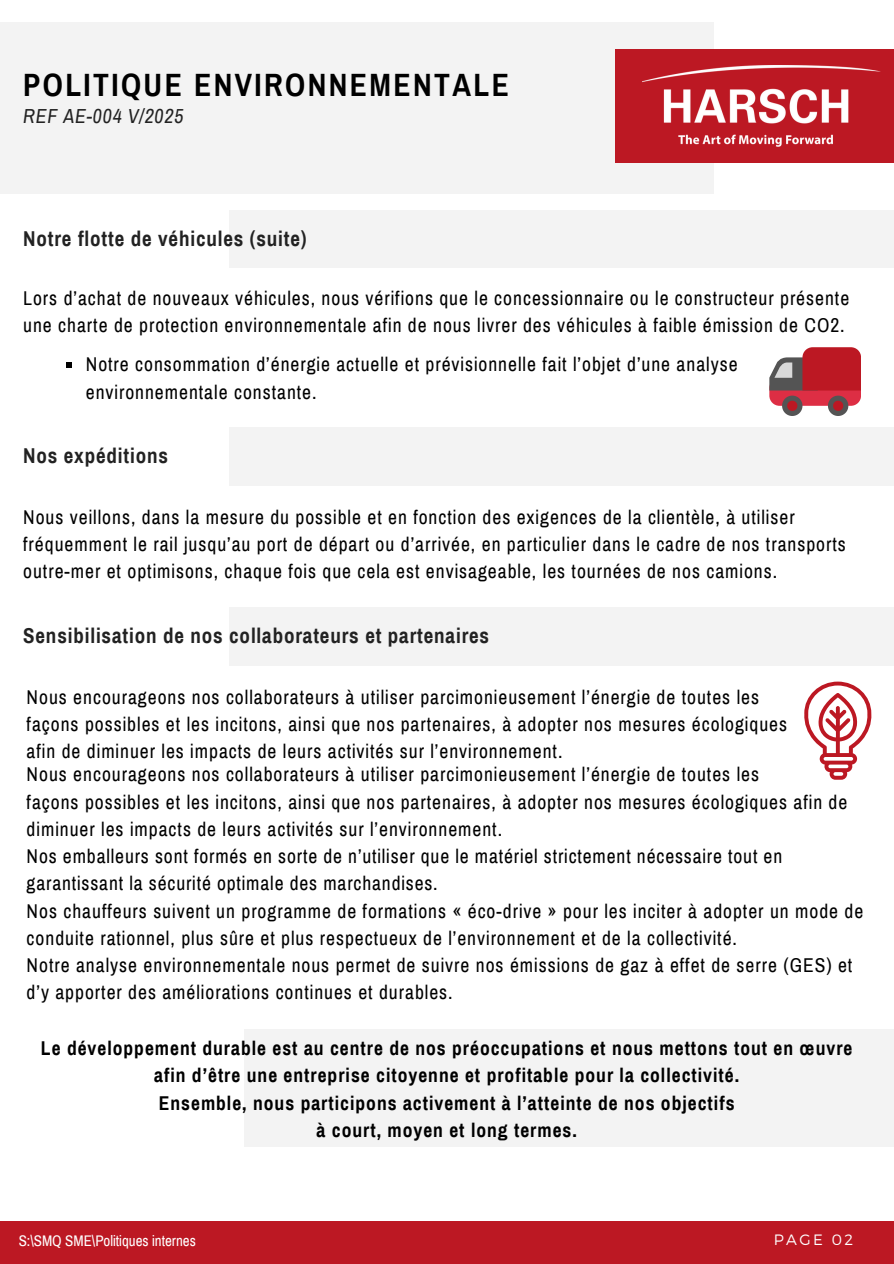
<style>
.page{position:relative;width:894px;height:1264px;background:#fff}
.page>*{position:absolute;margin:0;border:0;box-sizing:border-box;transform-origin:0 0}
.t1{font:700 31.5px "Archivo Narrow";letter-spacing:.075em;color:#000}
.t2{font:700 21px "Archivo Narrow";letter-spacing:.04em;color:#222}
.t3{font:italic 19.8px "Archivo Narrow";letter-spacing:.04em;color:#222}
.t4{font:19.5px/27.2px "Archivo Narrow";letter-spacing:.05em;color:#000}
.t5{font:700 19.5px/27.2px "Archivo Narrow";letter-spacing:.05em;color:#000;text-align:center}
.t6{font:15px "Archivo Narrow";color:#fff}
.t7{font:300 15px "Montserrat";letter-spacing:.16em;color:#fff}
</style>
<div class="page">
<div style="left:0;top:1221px;width:893px;height:42px;background:#bc1823"></div>
<div style="left:0;top:22px;width:713px;height:171px;background:#f3f3f3"></div>
<div style="left:615px;top:49px;width:278px;height:114px;background:#bc1823"></div>
<img style="left:642px;top:66px;width:238px;height:81px">
<div style="left:230px;top:210px;width:663px;height:57px;background:#f3f3f3"></div>
<div style="left:230px;top:428px;width:663px;height:57px;background:#f3f3f3"></div>
<div style="left:230px;top:607px;width:663px;height:58px;background:#f3f3f3"></div>
<svg style="left:804px;top:681px;width:67px;height:98px"></svg>
<svg style="left:769px;top:347px;width:91px;height:69px"></svg>
<svg style="left:66px;top:362px;width:6px;height:6px"></svg>
<div style="left:245px;top:1029px;width:648px;height:117px;background:#f3f3f3"></div>
<h4 class="t1" style="left:23px;top:69px;width:487px">POLITIQUE ENVIRONNEMENTALE</h4>
<p class="t3" style="left:23px;top:106px;width:162px">REF AE-004 V/2025</p>
<p class="t2" style="left:23px;top:227px;width:285px">Notre flotte de véhicules (suite)</p>
<p class="t4" style="left:23px;top:284px;width:827px">Lors d’achat de nouveaux véhicules, nous vérifions que le concessionnaire ou le constructeur présente une charte de protection environnementale afin de nous livrer des véhicules à faible émission de CO2.</p>
<h3 class="t4" style="left:86px;top:351px;width:653px">Notre consommation d’énergie actuelle et prévisionnelle fait l’objet d’une analyse environnementale constante.</h3>
<p class="t2" style="left:23px;top:445px;width:146px">Nos expéditions</p>
<p class="t4" style="left:23px;top:503px;width:823px">Nous veillons, dans la mesure du possible et en fonction des exigences de la clientèle, à utiliser fréquemment le rail jusqu’au port de départ ou d’arrivée, en particulier dans le cadre de nos transports outre-mer et optimisons, chaque fois que cela est envisageable, les tournées de nos camions.</p>
<h1 class="t2" style="left:23px;top:624px;width:467px">Sensibilisation de nos collaborateurs et partenaires</h1>
<h3 class="t4" style="left:27px;top:683px;width:761px">Nous encourageons nos collaborateurs à utiliser parcimonieusement l’énergie de toutes les façons possibles et les incitons, ainsi que nos partenaires, à adopter nos mesures écologiques afin de diminuer les impacts de leurs activités sur l’environnement.</h3>
<p class="t4" style="left:27px;top:761px;width:837px">Nous encourageons nos collaborateurs à utiliser parcimonieusement l’énergie de toutes les<br>façons possibles et les incitons, ainsi que nos partenaires, à adopter nos mesures écologiques afin de diminuer les impacts de leurs activités sur l’environnement.<br>Nos emballeurs sont formés en sorte de n’utiliser que le matériel strictement nécessaire tout en garantissant la sécurité optimale des marchandises.<br>Nos chauffeurs suivent un programme de formations « éco-drive » pour les inciter à adopter un mode de conduite rationnel, plus sûre et plus respectueux de l’environnement et de la collectivité.<br>Notre analyse environnementale nous permet de suivre nos émissions de gaz à effet de serre (GES) et d’y apporter des améliorations continues et durables.</p>
<h2 class="t5" style="left:41px;top:1035px;width:812px">Le développement durable est au centre de nos préoccupations et nous mettons tout en œuvre afin d’être une entreprise citoyenne et profitable pour la collectivité.<br>Ensemble, nous participons activement à l’atteinte de nos objectifs<br>à court, moyen et long termes.</h2>
<h4 class="t6" style="left:19px;top:1233px;width:178px">S:\SMQ SME\Politiques internes</h4>
<p class="t7" style="left:773px;top:1230px;width:81px">PAGE 02</p>
</div>
